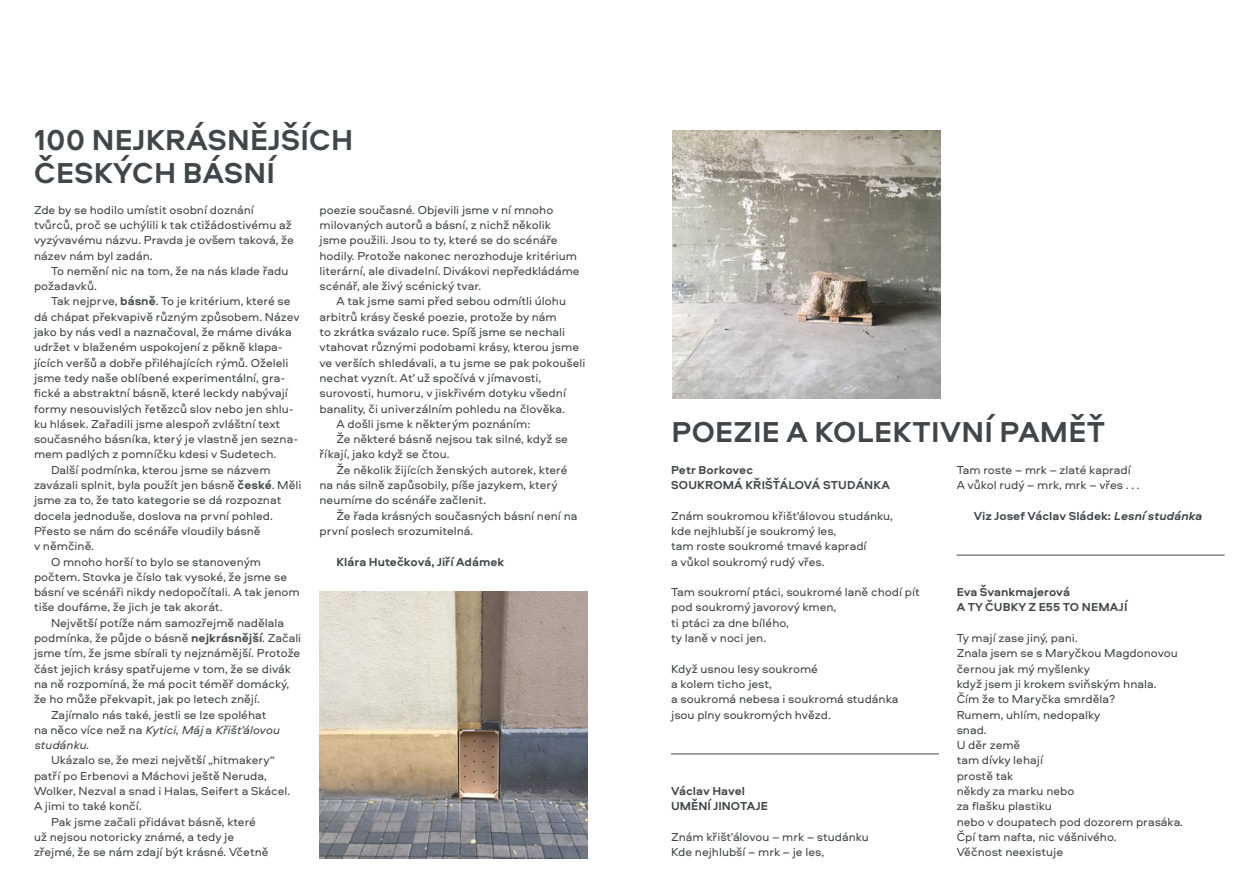
<style>
.page{position:relative;width:1259px;height:893px;background:#fff}
.page>*{position:absolute;margin:0;border:0;box-sizing:border-box;transform-origin:0 0}
.t1{font:700 30px/33px "Aeroport";letter-spacing:.01em;color:#404649}
.t2{font:12px/15.3px "Aeroport";color:#404649}
.t3{font:700 12px/15.3px "Aeroport";color:#404649}
.t4{font:italic 12px "Aeroport";color:#404649}
.s1{font-weight:700}
.s2{font-style:italic}
.s3{font-style:normal}
</style>
<div class="page">
<img style="left:319px;top:591px;width:268px;height:268px">
<img style="left:672px;top:130px;width:268px;height:268px">
<hr style="left:671px;top:754px;width:268px;height:1px;background:#404649">
<hr style="left:956px;top:555px;width:268px;height:1px;background:#404649">
<h1 class="t1" style="left:34px;top:122px;width:321px">100 NEJKRÁSNĚJŠÍCH<br>ČESKÝCH BÁSNÍ</h1>
<p class="t2" style="left:34px;top:201px;width:261px">Zde by se hodilo umístit osobní doznání tvůrců, proč se uchýlili k tak ctižádostivému až vyzývavému názvu. Pravda je ovšem taková, že název nám byl zadán.</p>
<p class="t2" style="left:34px;top:263px;width:256px;text-indent:17px">To nemění nic na tom, že na nás klade řadu požadavků.</p>
<p class="t2" style="left:51px;top:293px;width:241px">Tak nejprve, <span class="s1">básně</span>. To je kritérium, které se</p>
<p class="t2" style="left:34px;top:308px;width:267px">dá chápat překvapivě různým způsobem. Název</p>
<p class="t2" style="left:34px;top:324px;width:259px">jako by nás vedl a naznačoval, že máme diváka</p>
<p class="t2" style="left:34px;top:339px;width:250px">udržet v blaženém uspokojení z pěkně klapa-</p>
<p class="t2" style="left:34px;top:354px;width:256px">jících veršů a dobře přiléhajících rýmů. Oželeli</p>
<p class="t2" style="left:34px;top:370px;width:253px">jsme tedy naše oblíbené experimentální, gra-</p>
<p class="t2" style="left:34px;top:385px;width:255px">fické a abstraktní básně, které leckdy nabývají</p>
<p class="t2" style="left:34px;top:400px;width:261px">formy nesouvislých řetězců slov nebo jen shlu-</p>
<p class="t2" style="left:34px;top:416px;width:248px">ku hlásek. Zařadili jsme alespoň zvláštní text</p>
<p class="t2" style="left:34px;top:431px;width:266px">současného básníka, který je vlastně jen sezna-</p>
<p class="t2" style="left:34px;top:446px;width:244px">mem padlých z pomníčku kdesi v Sudetech.</p>
<p class="t2" style="left:51px;top:461px;width:221px">Další podmínka, kterou jsme se názvem</p>
<p class="t2" style="left:34px;top:477px;width:269px">zavázali splnit, byla použít jen básně <span class="s1">české</span><span class="s2">.</span> Měli</p>
<p class="t2" style="left:34px;top:492px;width:249px">jsme za to, že tato kategorie se dá rozpoznat</p>
<p class="t2" style="left:34px;top:507px;width:240px">docela jednoduše, doslova na první pohled.</p>
<p class="t2" style="left:34px;top:523px;width:228px">Přesto se nám do scénáře vloudily básně</p>
<p class="t2" style="left:34px;top:538px;width:61px">v němčině.</p>
<p class="t2" style="left:51px;top:553px;width:212px">O mnoho horší to bylo se stanoveným</p>
<p class="t2" style="left:34px;top:569px;width:255px">počtem. Stovka je číslo tak vysoké, že jsme se</p>
<p class="t2" style="left:34px;top:584px;width:267px">básní ve scénáři nikdy nedopočítali. A tak jenom</p>
<p class="t2" style="left:34px;top:599px;width:190px">tiše doufáme, že jich je tak akorát.</p>
<p class="t2" style="left:51px;top:614px;width:234px">Největší potíže nám samozřejmě nadělala</p>
<p class="t2" style="left:34px;top:630px;width:269px">podmínka, že půjde o básně <span class="s1">nejkrásnější</span>. Začali</p>
<p class="t2" style="left:34px;top:645px;width:268px">jsme tím, že jsme sbírali ty nejznámější. Protože</p>
<p class="t2" style="left:34px;top:660px;width:258px">část jejich krásy spatřujeme v tom, že se divák</p>
<p class="t2" style="left:34px;top:676px;width:256px">na ně rozpomíná, že má pocit téměř domácký,</p>
<p class="t2" style="left:34px;top:691px;width:227px">že ho může překvapit, jak po letech znějí.</p>
<p class="t2" style="left:51px;top:706px;width:217px">Zajímalo nás také, jestli se lze spoléhat</p>
<p class="t4" style="left:34px;top:722px;width:247px"><span class="s3">na něco více než na</span> Kytici<span class="s3">,</span> Máj <span class="s3">a</span> Křišťálovou</p>
<p class="t4" style="left:34px;top:737px;width:56px">studánku<span class="s3">.</span></p>
<p class="t2" style="left:51px;top:752px;width:225px">Ukázalo se, že mezi největší „hitmakery“</p>
<p class="t2" style="left:34px;top:767px;width:234px">patří po Erbenovi a Máchovi ještě Neruda,</p>
<p class="t2" style="left:34px;top:783px;width:258px">Wolker, Nezval a snad i Halas, Seifert a Skácel.</p>
<p class="t2" style="left:34px;top:798px;width:109px">A jimi to také končí.</p>
<p class="t2" style="left:51px;top:813px;width:206px">Pak jsme začali přidávat básně, které</p>
<p class="t2" style="left:34px;top:829px;width:202px">už nejsou notoricky známé, a tedy je</p>
<p class="t2" style="left:34px;top:844px;width:236px">zřejmé, že se nám zdají být krásné. Včetně</p>
<p class="t2" style="left:319px;top:201px;width:262px">poezie současné. Objevili jsme v ní mnoho milovaných autorů a básní, z nichž několik jsme použili. Jsou to ty, které se do scénáře hodily. Protože nakonec nerozhoduje kritérium literární, ale divadelní. Divákovi nepředkládáme scénář, ale živý scénický tvar.</p>
<p class="t2" style="left:336px;top:293px;width:231px">A tak jsme sami před sebou odmítli úlohu</p>
<p class="t2" style="left:319px;top:308px;width:239px">arbitrů krásy české poezie, protože by nám</p>
<p class="t2" style="left:319px;top:324px;width:247px">to zkrátka svázalo ruce. Spíš jsme se nechali</p>
<p class="t2" style="left:319px;top:339px;width:261px">vtahovat různými podobami krásy, kterou jsme</p>
<p class="t2" style="left:319px;top:354px;width:267px">ve verších shledávali, a tu jsme se pak pokoušeli</p>
<p class="t2" style="left:319px;top:370px;width:223px">nechat vyznít. Ať už spočívá v jímavosti,</p>
<p class="t2" style="left:319px;top:385px;width:248px">surovosti, humoru, v jiskřivém dotyku všední</p>
<p class="t2" style="left:319px;top:400px;width:247px">banality, či univerzálním pohledu na člověka.</p>
<p class="t2" style="left:336px;top:416px;width:195px">A došli jsme k některým poznáním:</p>
<p class="t2" style="left:336px;top:431px;width:233px">Že některé básně nejsou tak silné, když se</p>
<p class="t2" style="left:319px;top:446px;width:132px">říkají, jako když se čtou.</p>
<p class="t2" style="left:336px;top:461px;width:232px">Že několik žijících ženských autorek, které</p>
<p class="t2" style="left:319px;top:477px;width:240px">na nás silně zapůsobily, píše jazykem, který</p>
<p class="t2" style="left:319px;top:492px;width:168px">neumíme do scénáře začlenit.</p>
<p class="t2" style="left:336px;top:507px;width:242px">Že řada krásných současných básní není na</p>
<p class="t2" style="left:319px;top:523px;width:155px">první poslech srozumitelná.</p>
<p class="t3" style="left:336px;top:553px;width:169px">Klára Hutečková, Jiří Adámek</p>
<h1 class="t1" style="left:671px;top:414px;width:435px">POEZIE A KOLEKTIVNÍ PAMĚŤ</h1>
<p class="t3" style="left:671px;top:462px;width:220px">Petr Borkovec<br>SOUKROMÁ KŘIŠŤÁLOVÁ STUDÁNKA</p>
<p class="t2" style="left:671px;top:507px;width:223px">Znám soukromou křišťálovou studánku, kde nejhlubší je soukromý les,<br>tam roste soukromé tmavé kapradí<br>a vůkol soukromý rudý vřes.</p>
<p class="t2" style="left:671px;top:584px;width:250px">Tam soukromí ptáci, soukromé laně chodí pít pod soukromý javorový kmen,<br>ti ptáci za dne bílého,<br>ty laně v noci jen.</p>
<p class="t2" style="left:671px;top:660px;width:229px">Když usnou lesy soukromé<br>a kolem ticho jest,<br>a soukromá nebesa i soukromá studánka jsou plny soukromých hvězd.</p>
<p class="t3" style="left:671px;top:783px;width:98px">Václav Havel<br>UMĚNÍ JINOTAJE</p>
<p class="t2" style="left:671px;top:829px;width:199px">Znám křišťálovou – mrk – studánku<br>Kde nejhlubší – mrk – je les,</p>
<p class="t2" style="left:956px;top:461px;width:184px">Tam roste – mrk – zlaté kapradí<br>A vůkol rudý – mrk, mrk – vřes . . .</p>
<p class="t3" style="left:973px;top:507px;width:230px">Viz Josef Václav Sládek: <span class="s2">Lesní studánka</span></p>
<p class="t3" style="left:956px;top:584px;width:172px">Eva Švankmajerová<br>A TY ČUBKY Z E55 TO NEMAJÍ</p>
<p class="t2" style="left:956px;top:630px;width:228px">Ty mají zase jiný, pani.<br>Znala jsem se s Maryčkou Magdonovou černou jak mý myšlenky<br>když jsem ji krokem sviňským hnala.<br>Čím že to Maryčka smrděla?<br>Rumem, uhlím, nedopalky<br>snad.<br>U děr země<br>tam dívky lehají<br>prostě tak<br>někdy za marku nebo<br>za flašku plastiku<br>nebo v doupatech pod dozorem prasáka.<br>Čpí tam nafta, nic vášnivého.<br>Věčnost neexistuje</p>
</div>
